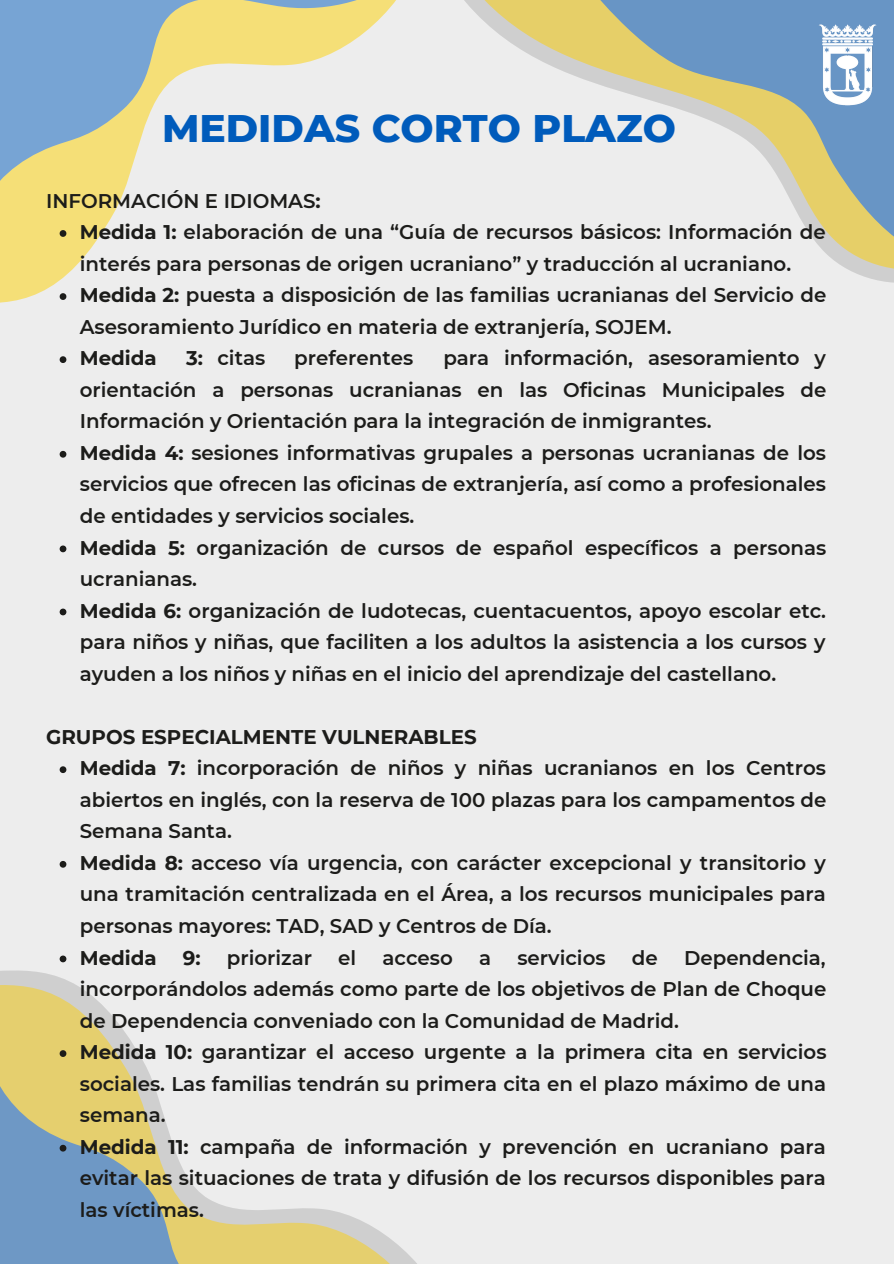
<style>
.page{position:relative;width:894px;height:1264px;background:#fff}
.page>*{position:absolute;margin:0;border:0;box-sizing:border-box;transform-origin:0 0}
.t1{font:800 39.15px "Montserrat";color:#005bbb}
.t2{font:600 19.8px/31.5px "Montserrat";color:#1c1c1a;text-align:justify}
.t3{font:700 19.8px "Montserrat";color:#1c1c1a}
.s1{font-weight:700}
</style>
<div class="page">
<div style="left:0;top:0;width:893px;height:1263px;background:#ededed"></div>
<svg style="left:0;top:0;width:290px;height:296px"></svg>
<svg style="left:0;top:977px;width:76px;height:8px"></svg>
<svg style="left:0;top:985px;width:87px;height:7px"></svg>
<svg style="left:0;top:992px;width:416px;height:271px"></svg>
<svg style="left:290px;top:0;width:603px;height:283px"></svg>
<svg style="left:299px;top:0;width:594px;height:270px"></svg>
<svg style="left:60px;top:230px;width:6px;height:7px"></svg>
<svg style="left:60px;top:293px;width:6px;height:7px"></svg>
<svg style="left:60px;top:356px;width:6px;height:7px"></svg>
<svg style="left:60px;top:451px;width:6px;height:6px"></svg>
<svg style="left:60px;top:545px;width:6px;height:7px"></svg>
<svg style="left:60px;top:608px;width:6px;height:7px"></svg>
<svg style="left:60px;top:766px;width:6px;height:7px"></svg>
<svg style="left:60px;top:861px;width:6px;height:6px"></svg>
<svg style="left:60px;top:955px;width:6px;height:7px"></svg>
<svg style="left:60px;top:1050px;width:6px;height:6px"></svg>
<svg style="left:60px;top:1144px;width:6px;height:7px"></svg>
<img style="left:786px;top:0;width:107px;height:128px">
<p class="t1" style="left:162px;top:104px;width:515px">MEDIDAS CORTO PLAZO</p>
<p class="t2" style="left:46px;top:185px;width:276px">INFORMACIÓN E IDIOMAS<span class="s1">:</span></p>
<p class="t2" style="left:80px;top:216px;width:747px"><span class="s1">Medida 1:</span> elaboración de una “Guía de recursos básicos: Información de interés para personas de origen ucraniano” y traducción al ucraniano.</p>
<p class="t2" style="left:80px;top:279px;width:748px"><span class="s1">Medida 2:</span> puesta a disposición de las familias ucranianas del Servicio de<br>Asesoramiento Jurídico en materia de extranjería, SOJEM.</p>
<p class="t3" style="left:80px;top:346px;width:78px">Medida</p>
<p class="t2" style="left:186px;top:342px;width:81px"><span class="s1">3:</span> citas</p>
<p class="t2" style="left:294px;top:342px;width:120px">preferentes</p>
<p class="t2" style="left:80px;top:342px;width:748px;text-indent:363px">para información, asesoramiento y orientación a personas ucranianas en las Oficinas Municipales de Información y Orientación para la integración de inmigrantes.</p>
<p class="t2" style="left:80px;top:437px;width:747px"><span class="s1">Medida 4:</span> sesiones informativas grupales a personas ucranianas de los servicios que ofrecen las oficinas de extranjería, así como a profesionales de entidades y servicios sociales.</p>
<p class="t2" style="left:80px;top:531px;width:747px"><span class="s1">Medida 5:</span> organización de cursos de español específicos a personas ucranianas.</p>
<p class="t2" style="left:80px;top:594px;width:747px"><span class="s1">Medida 6:</span> organización de ludotecas, cuentacuentos, apoyo escolar etc. para niños y niñas, que faciliten a los adultos la asistencia a los cursos y ayuden a los niños y niñas en el inicio del aprendizaje del castellano.</p>
<p class="t3" style="left:46px;top:724px;width:432px">GRUPOS ESPECIALMENTE VULNERABLES</p>
<p class="t2" style="left:80px;top:752px;width:748px"><span class="s1">Medida 7:</span> incorporación de niños y niñas ucranianos en los Centros abiertos en inglés, con la reserva de 100 plazas para los campamentos de Semana Santa.</p>
<p class="t2" style="left:80px;top:847px;width:747px"><span class="s1">Medida 8:</span> acceso vía urgencia, con carácter excepcional y transitorio y una tramitación centralizada en el Área, a los recursos municipales para personas mayores: TAD, SAD y Centros de Día.</p>
<p class="t3" style="left:80px;top:945px;width:78px">Medida</p>
<p class="t3" style="left:183px;top:945px;width:19px">9:</p>
<p class="t2" style="left:227px;top:941px;width:87px">priorizar</p>
<p class="t2" style="left:338px;top:941px;width:20px">el</p>
<p class="t2" style="left:382px;top:941px;width:72px">acceso</p>
<p class="t2" style="left:479px;top:941px;width:14px">a</p>
<p class="t2" style="left:517px;top:941px;width:90px">servicios</p>
<p class="t2" style="left:631px;top:941px;width:27px">de</p>
<p class="t2" style="left:80px;top:941px;width:747px;text-indent:604px">Dependencia, incorporándolos además como parte de los objetivos de Plan de Choque de Dependencia conveniado con la Comunidad de Madrid.</p>
<p class="t2" style="left:80px;top:1036px;width:748px"><span class="s1">Medida 10:</span> garantizar el acceso urgente a la primera cita en servicios sociales. Las familias tendrán su primera cita en el plazo máximo de una semana.</p>
<p class="t2" style="left:80px;top:1130px;width:747px"><span class="s1">Medida 11:</span> campaña de información y prevención en ucraniano para evitar las situaciones de trata y difusión de los recursos disponibles para las víctimas.</p>
</div>
